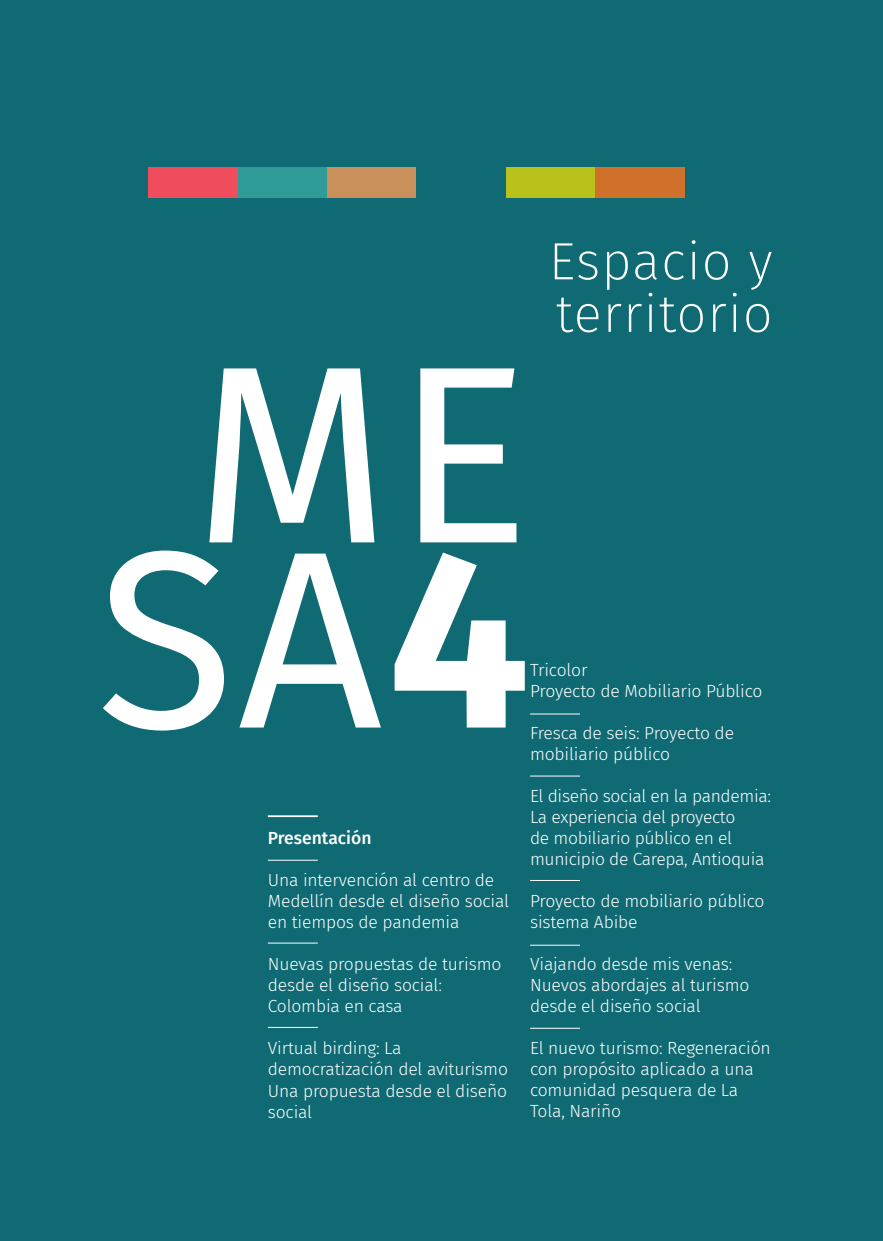
<style>
.page{position:relative;width:883px;height:1241px;background:#fff}
.page>*{position:absolute;margin:0;border:0;box-sizing:border-box;transform-origin:0 0}
.List_Paragraph{font:252.35px "Fira Sans";color:#fff}
.List_Paragraph-2{font:200 52.5px/52.5px "Fira Sans";letter-spacing:.02em;color:#fff}
.t1{font:300 17.5px/21px "Fira Sans";letter-spacing:-.01em;color:#fff}
.t2{font:500 17.5px "Fira Sans";color:#fff}
.s1{font-weight:700}
</style>
<div class="page">
<div style="left:0;top:0;width:883px;height:1240px;background:#0f6a73"></div>
<hr style="left:268px;top:859px;width:50px;height:1px;background:#fff">
<hr style="left:530px;top:713px;width:50px;height:1px;background:#fff">
<hr style="left:530px;top:775px;width:50px;height:1px;background:#fff">
<hr style="left:530px;top:879px;width:50px;height:1px;background:#fff">
<hr style="left:530px;top:944px;width:50px;height:1px;background:#fff">
<hr style="left:530px;top:1027px;width:50px;height:1px;background:#fff">
<hr style="left:268px;top:815px;width:50px;height:2px;background:#fff">
<hr style="left:268px;top:942px;width:50px;height:1px;background:#fff">
<hr style="left:268px;top:1026px;width:50px;height:1px;background:#fff">
<div style="left:238px;top:167px;width:89px;height:31px;background:#319b97"></div>
<div style="left:149px;top:167px;width:89px;height:31px;background:#ef4d5e"></div>
<div style="left:327px;top:167px;width:90px;height:31px;background:#c9905c"></div>
<div style="left:506px;top:167px;width:89px;height:31px;background:#b9c11b"></div>
<div style="left:595px;top:167px;width:90px;height:31px;background:#d0712b"></div>
<p class="List_Paragraph-2" style="left:549px;top:235px;width:225px">Espacio y territorio</p>
<p class="List_Paragraph" style="left:194px;top:263px;width:338px">ME</p>
<p class="List_Paragraph" style="left:97px;top:448px;width:435px">SA<span class="s1">4</span></p>
<p class="t1" style="left:530px;top:659px;width:59px">Tricolor</p>
<p class="t1" style="left:530px;top:680px;width:234px">Proyecto de Mobiliario Público</p>
<p class="t1" style="left:530px;top:722px;width:205px">Fresca de seis: Proyecto de mobiliario público</p>
<p class="t1" style="left:530px;top:785px;width:243px">El diseño social en la pandemia:<br>La experiencia del proyecto<br>de mobiliario público en el municipio de Carepa, Antioquia</p>
<p class="t1" style="left:530px;top:890px;width:236px">Proyecto de mobiliario público sistema Abibe</p>
<p class="t1" style="left:530px;top:953px;width:221px">Viajando desde mis venas:<br>Nuevos abordajes al turismo desde el diseño social</p>
<p class="t1" style="left:530px;top:1037px;width:242px">El nuevo turismo: Regeneración con propósito aplicado a una comunidad pesquera de La<br>Tola, Nariño</p>
<p class="t2" style="left:268px;top:824px;width:105px">Presentación</p>
<p class="t1" style="left:268px;top:869px;width:243px">Una intervención al centro de<br>Medellín desde el diseño social en tiempos de pandemia</p>
<p class="t1" style="left:268px;top:953px;width:235px">Nuevas propuestas de turismo desde el diseño social:</p>
<p class="t1" style="left:268px;top:995px;width:136px">Colombia en casa</p>
<p class="t1" style="left:268px;top:1037px;width:242px">Virtual birding: La democratización del aviturismo</p>
<p class="t1" style="left:268px;top:1079px;width:241px">Una propuesta desde el diseño social</p>
</div>
